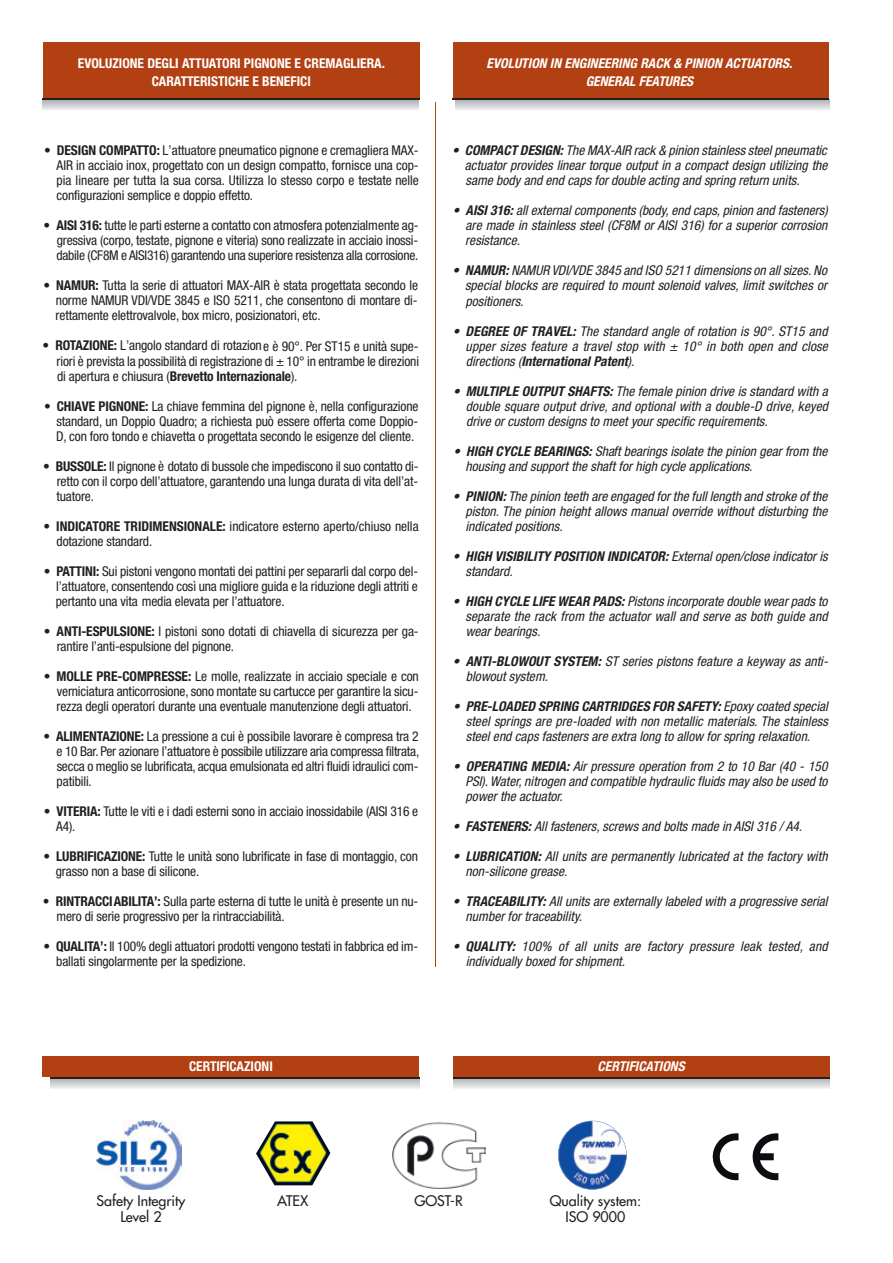
<style>
.page{position:relative;width:893px;height:1263px;background:#fff}
.page>*{position:absolute;margin:0;border:0;box-sizing:border-box;transform-origin:0 0}
.t1{font:14.25px/16.5px "Futura";color:#231f20;text-align:center}
.t2{font:condensed 13.5px/15px "Helvetica Neue";letter-spacing:-.01em;color:#231f20;text-align:justify}
.t3{font:italic condensed 13.5px/15px "Helvetica Neue";letter-spacing:.005em;color:#231f20;text-align:justify}
.t4{font:700 condensed 13.5px/18px "Helvetica Neue";color:#fff;text-align:center}
.t5{font:italic 700 condensed 13.5px/18px "Helvetica Neue";letter-spacing:.005em;color:#fff;text-align:center}
.s1{font-weight:700}
</style>
<div class="page">
<svg style="left:43px;top:100px;width:375px;height:10px;background:#cecfd1"></svg>
<svg style="left:455px;top:100px;width:374px;height:10px;background:#d0d1d3"></svg>
<div style="left:43px;top:43px;width:376px;height:56px;background:#b34013"></div>
<hr style="left:43px;top:99px;width:377px;height:1px;background:#231f20">
<div style="left:453px;top:43px;width:376px;height:56px;background:#b34013"></div>
<hr style="left:452px;top:99px;width:377px;height:1px;background:#231f20">
<hr style="left:436px;top:102px;width:1px;height:865px;background:#b34013">
<img style="left:256px;top:1121px;width:74px;height:64px">
<img style="left:96px;top:1121px;width:86px;height:69px">
<svg style="left:558px;top:1121px;width:69px;height:69px"></svg>
<img style="left:393px;top:1122px;width:92px;height:66px">
<svg style="left:50px;top:1078px;width:369px;height:10px;background:#bebec0"></svg>
<svg style="left:453px;top:1078px;width:376px;height:10px;background:#bfc0c2"></svg>
<hr style="left:50px;top:1077px;width:369px;height:1px;background:#231f20">
<hr style="left:453px;top:1077px;width:376px;height:1px;background:#231f20">
<div style="left:453px;top:1056px;width:376px;height:21px;background:#b34013"></div>
<div style="left:43px;top:1056px;width:376px;height:21px;background:#b34013"></div>
<svg style="left:713px;top:1133px;width:25px;height:47px"></svg>
<svg style="left:752px;top:1133px;width:26px;height:47px"></svg>
<p class="t4" style="left:78px;top:56px;width:308px">EVOLUZIONE DEGLI ATTUATORI PIGNONE E CREMAGLIERA.<br>CARATTERISTICHE E BENEFICI</p>
<p class="t2" style="left:57px;top:144px;width:364px;text-indent:-13px">• <span class="s1">DESIGN COMPATTO:</span> L’attuatore pneumatico pignone e cremagliera MAX-AIR in acciaio inox, progettato con un design compatto, fornisce una cop&shy;pia lineare per tutta la sua corsa. Utilizza lo stesso corpo e testate nelle configurazioni semplice e doppio effetto.</p>
<p class="t2" style="left:56px;top:219px;width:364px;text-indent:-13px">• <span class="s1">AISI 316:</span> tutte le parti esterne a contatto con atmosfera potenzialmente ag&shy;gressiva (corpo, testate, pignone e viteria) sono realizzate in acciaio inossi&shy;dabile (CF8M e AISI316) garantendo una superiore resistenza alla corrosione.</p>
<p class="t2" style="left:56px;top:279px;width:364px;text-indent:-12px">• <span class="s1">NAMUR:</span> Tutta la serie di attuatori MAX-AIR è stata progettata secondo le norme NAMUR VDI/VDE 3845 e ISO 5211, che consentono di montare di&shy;rettamente elettrovalvole, box micro, posizionatori, etc.</p>
<p class="t2" style="left:57px;top:339px;width:364px;text-indent:-14px">• <span class="s1">ROTAZIONE:</span> L’angolo standard di rotazione è 90°. Per ST15 e unità supe&shy;riori è prevista la possibilità di registrazione di ± 10° in entrambe le direzioni di apertura e chiusura (<span class="s1">Brevetto Internazionale</span>).</p>
<p class="t2" style="left:56px;top:399px;width:364px;text-indent:-12px">• <span class="s1">CHIAVE PIGNONE:</span> La chiave femmina del pignone è, nella configurazione standard, un Doppio Quadro; a richiesta può essere offerta come Doppio-D, con foro tondo e chiavetta o progettata secondo le esigenze del cliente.</p>
<p class="t2" style="left:56px;top:459px;width:364px;text-indent:-13px">• <span class="s1">BUSSOLE:</span> Il pignone è dotato di bussole che impediscono il suo contatto di&shy;retto con il corpo dell’attuatore, garantendo una lunga durata di vita dell’at&shy;tuatore.</p>
<p class="t2" style="left:57px;top:519px;width:364px;text-indent:-13px">• <span class="s1">INDICATORE TRIDIMENSIONALE:</span> indicatore esterno aperto/chiuso nella dotazione standard.</p>
<p class="t2" style="left:56px;top:564px;width:364px;text-indent:-12px">• <span class="s1">PATTINI:</span> Sui pistoni vengono montati dei pattini per separarli dal corpo del&shy;l’attuatore, consentendo così una migliore guida e la riduzione degli attriti e pertanto una vita media elevata per l’attuatore.</p>
<p class="t2" style="left:57px;top:624px;width:363px;text-indent:-13px">• <span class="s1">ANTI-ESPULSIONE:</span> I pistoni sono dotati di chiavella di sicurezza per ga&shy;rantire l’anti-espulsione del pignone.</p>
<p class="t2" style="left:57px;top:669px;width:364px;text-indent:-13px">• <span class="s1">MOLLE PRE-COMPRESSE:</span> Le molle, realizzate in acciaio speciale e con verniciatura anticorrosione, sono montate su cartucce per garantire la sicu&shy;rezza degli operatori durante una eventuale manutenzione degli attuatori.</p>
<p class="t2" style="left:57px;top:729px;width:364px;text-indent:-13px">• <span class="s1">ALIMENTAZIONE:</span> La pressione a cui è possibile lavorare è compresa tra 2 e 10 Bar. Per azionare l’attuatore è possibile utilizzare aria compressa filtrata, secca o meglio se lubrificata, acqua emulsionata ed altri fluidi idraulici com&shy;patibili.</p>
<p class="t2" style="left:56px;top:804px;width:364px;text-indent:-12px">• <span class="s1">VITERIA:</span> Tutte le viti e i dadi esterni sono in acciaio inossidabile (AISI 316 e<br>A4).</p>
<p class="t2" style="left:56px;top:849px;width:364px;text-indent:-12px">• <span class="s1">LUBRIFICAZIONE:</span> Tutte le unità sono lubrificate in fase di montaggio, con grasso non a base di silicone.</p>
<p class="t2" style="left:56px;top:894px;width:363px;text-indent:-14px">• <span class="s1">RINTRACCIABILITA’:</span> Sulla parte esterna di tutte le unità è presente un nu&shy;mero di serie progressivo per la rintracciabilità.</p>
<p class="t2" style="left:56px;top:939px;width:363px;text-indent:-13px">• <span class="s1">QUALITA’:</span> Il 100% degli attuatori prodotti vengono testati in fabbrica ed im&shy;ballati singolarmente per la spedizione.</p>
<p class="t5" style="left:487px;top:56px;width:307px">EVOLUTION IN ENGINEERING RACK &amp; PINION ACTUATORS.<br>GENERAL FEATURES</p>
<p class="t3" style="left:465px;top:144px;width:364px;text-indent:-13px">• <span class="s1">COMPACT DESIGN:</span> The MAX-AIR rack &amp; pinion stainless steel pneumatic actuator provides linear torque output in a compact design utilizing the same body and end caps for double acting and spring return units.</p>
<p class="t3" style="left:465px;top:204px;width:364px;text-indent:-12px">• <span class="s1">AISI 316:</span> all external components (body, end caps, pinion and fasteners) are made in stainless steel (CF8M or AISI 316) for a superior corrosion resistance.</p>
<p class="t3" style="left:465px;top:264px;width:364px;text-indent:-13px">• <span class="s1">NAMUR:</span> NAMUR VDI/VDE 3845 and ISO 5211 dimensions on all sizes. No special blocks are required to mount solenoid valves, limit switches or positioners.</p>
<p class="t3" style="left:466px;top:324px;width:364px;text-indent:-13px">• <span class="s1">DEGREE OF TRAVEL:</span> The standard angle of rotation is 90°. ST15 and upper sizes feature a travel stop with ± 10° in both open and close directions (<span class="s1">International Patent</span>).</p>
<p class="t3" style="left:466px;top:384px;width:364px;text-indent:-13px">• <span class="s1">MULTIPLE OUTPUT SHAFTS:</span> The female pinion drive is standard with a double square output drive, and optional with a double-D drive, keyed drive or custom designs to meet your specific requirements.</p>
<p class="t3" style="left:466px;top:444px;width:364px;text-indent:-12px">• <span class="s1">HIGH CYCLE BEARINGS:</span> Shaft bearings isolate the pinion gear from the housing and support the shaft for high cycle applications.</p>
<p class="t3" style="left:465px;top:489px;width:364px;text-indent:-13px">• <span class="s1">PINION:</span> The pinion teeth are engaged for the full length and stroke of the piston. The pinion height allows manual override without disturbing the indicated positions.</p>
<p class="t3" style="left:466px;top:549px;width:364px;text-indent:-13px">• <span class="s1">HIGH VISIBILITY POSITION INDICATOR:</span> External open/close indicator is standard.</p>
<p class="t3" style="left:465px;top:594px;width:364px;text-indent:-13px">• <span class="s1">HIGH CYCLE LIFE WEAR PADS:</span> Pistons incorporate double wear pads to separate the rack from the actuator wall and serve as both guide and wear bearings.</p>
<p class="t3" style="left:466px;top:654px;width:362px;text-indent:-13px">• <span class="s1">ANTI-BLOWOUT SYSTEM:</span> ST series pistons feature a keyway as anti&shy;blowout system.</p>
<p class="t3" style="left:466px;top:699px;width:364px;text-indent:-13px">• <span class="s1">PRE-LOADED SPRING CARTRIDGES FOR SAFETY:</span> Epoxy coated special steel springs are pre-loaded with non metallic materials. The stainless steel end caps fasteners are extra long to allow for spring relaxation.</p>
<p class="t3" style="left:465px;top:759px;width:364px;text-indent:-12px">• <span class="s1">OPERATING MEDIA:</span> Air pressure operation from 2 to 10 Bar (40 - 150<br>PSI). Water, nitrogen and compatible hydraulic fluids may also be used to power the actuator.</p>
<p class="t3" style="left:453px;top:819px;width:351px">• <span class="s1">FASTENERS:</span> All fasteners, screws and bolts made in AISI 316 / A4.</p>
<p class="t3" style="left:466px;top:849px;width:364px;text-indent:-13px">• <span class="s1">LUBRICATION:</span> All units are permanently lubricated at the factory with non-silicone grease.</p>
<p class="t3" style="left:466px;top:894px;width:364px;text-indent:-13px">• <span class="s1">TRACEABILITY:</span> All units are externally labeled with a progressive serial number for traceability.</p>
<p class="t3" style="left:466px;top:939px;width:364px;text-indent:-13px">• <span class="s1">QUALITY:</span> 100% of all units are factory pressure leak tested, and individually boxed for shipment.</p>
<p class="t4" style="left:189px;top:1059px;width:85px">CERTIFICAZIONI</p>
<p class="t5" style="left:598px;top:1059px;width:89px">CERTIFICATIONS</p>
<p class="t1" style="left:97px;top:1193px;width:90px">Safety Integrity</p>
<p class="t1" style="left:277px;top:1193px;width:32px">ATEX</p>
<p class="t1" style="left:120px;top:1210px;width:43px">Level 2</p>
<p class="t1" style="left:414px;top:1193px;width:50px">GOST-R</p>
<p class="t1" style="left:550px;top:1193px;width:93px">Quality system:<br>ISO 9000</p>
</div>
